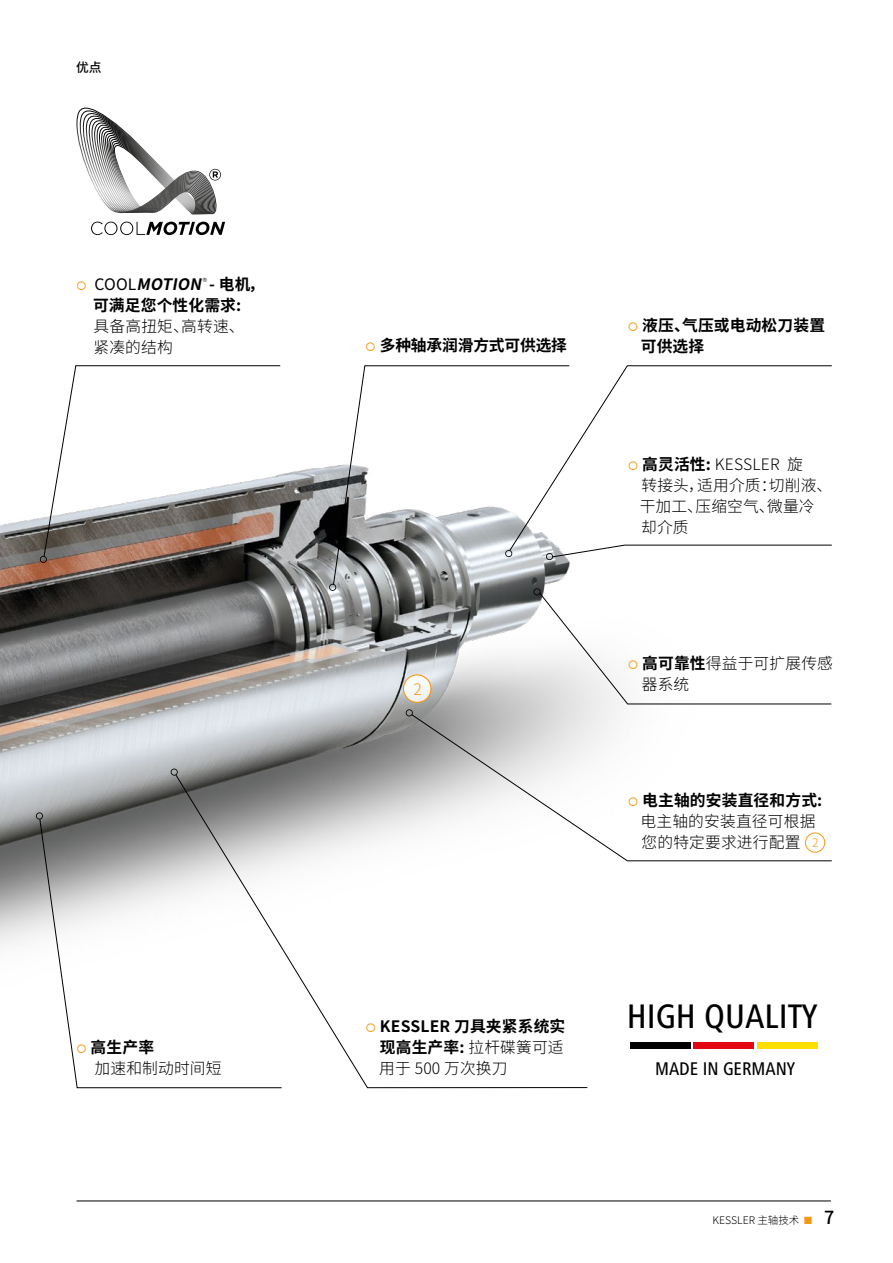
<style>
.page{position:relative;width:893px;height:1263px;background:#fff}
.page>*{position:absolute;margin:0;border:0;box-sizing:border-box;transform-origin:0 0}
.t1{font:35.25px "Frutiger K2 Medium Cond";color:#000}
.t2{font:19.05px "Frutiger K2 Medium Cond";color:#000}
.t3{font:300 15.75px/21px "Noto Sans CJ Ksc";letter-spacing:.01em;color:#000}
.t4{font:700 15.75px/21px "Noto Sans CJ Ksc";letter-spacing:.01em;color:#000;text-align:justify}
.t5{font:700 15.75px "Noto Sans CJ Ksc";letter-spacing:-.01em;color:#000}
.t6{font:300 15.75px "Noto Sans CJ Ksc";color:#f49914}
.t7{font:500 12.75px "Noto Sans CJ Ksc";color:#000}
.t8{font:300 10.5px "Noto Sans CJ Ksc";color:#000}
.s1{color:#f49914}
.s2{font-weight:400}
.s3{font-style:italic}
.s4{font-weight:700}
.s5{font-weight:300}
.s6{font-size:12px;color:#f49914}
.s7{font-weight:500;font-size:18px}
</style>
<div class="page">
<img style="left:0;top:466px;width:775px;height:623px">
<hr style="left:77px;top:1200px;width:754px;height:1px;background:#000">
<div style="left:630px;top:1042px;width:60px;height:6px;background:#000"></div>
<div style="left:694px;top:1042px;width:60px;height:6px;background:#e30613"></div>
<div style="left:757px;top:1042px;width:60px;height:6px;background:#ffde00"></div>
<svg style="left:43px;top:365px;width:238px;height:192px"></svg>
<svg style="left:40px;top:556px;width:7px;height:7px"></svg>
<svg style="left:39px;top:818px;width:136px;height:270px"></svg>
<svg style="left:36px;top:812px;width:7px;height:7px"></svg>
<svg style="left:570px;top:365px;width:262px;height:179px"></svg>
<svg style="left:570px;top:544px;width:262px;height:16px"></svg>
<svg style="left:333px;top:365px;width:237px;height:220px"></svg>
<svg style="left:329px;top:584px;width:7px;height:7px"></svg>
<svg style="left:175px;top:774px;width:413px;height:314px"></svg>
<svg style="left:171px;top:768px;width:7px;height:8px"></svg>
<svg style="left:411px;top:713px;width:421px;height:148px"></svg>
<svg style="left:406px;top:709px;width:7px;height:7px"></svg>
<svg style="left:533px;top:588px;width:299px;height:117px"></svg>
<div style="left:805px;top:833px;width:20px;height:19px;background:#fff;border-radius:50%"></div>
<div style="left:805px;top:832px;width:20px;height:20px;border:1px solid #f49914;border-radius:50%"></div>
<svg style="left:403px;top:675px;width:28px;height:27px"></svg>
<div style="left:403px;top:674px;width:28px;height:29px;border:1px solid #f49914;border-radius:50%"></div>
<svg style="left:91px;top:222px;width:134px;height:13px"></svg>
<svg style="left:77px;top:108px;width:144px;height:107px"></svg>
<p class="t7" style="left:76px;top:60px;width:27px">优点</p>
<p class="t4" style="left:76px;top:274px;width:190px;text-align:center"><span class="s1">○</span> <span class="s2">COOL</span><span class="s3">MOTION</span><sup>®</sup> - 电机，可满足您个性化需求:</p>
<p class="t3" style="left:93px;top:316px;width:153px">具备高扭矩、高转速、紧凑的结构</p>
<p class="t4" style="left:641px;top:315px;width:186px;text-indent:-13px"><span class="s1">○</span> 液压、气压或电动松刀装置可供选择</p>
<p class="t5" style="left:365px;top:336px;width:203px"><span class="s1">○</span> 多种轴承润滑方式可供选择</p>
<p class="t3" style="left:95px;top:1037px;width:129px;text-indent:-18px"><span class="s1">○</span> <span class="s4">高生产率<br></span>加速和制动时间短</p>
<p class="t6" style="left:413px;top:680px;width:10px">2</p>
<p class="t4" style="left:379px;top:1016px;width:188px;text-indent:-14px"><span class="s1">○</span> KESSLER 刀具夹紧系统实现高生产率: <span class="s5">拉杆碟簧可适用于 500 万次换刀</span></p>
<p class="t3" style="left:640px;top:454px;width:194px;text-indent:-12px"><span class="s1">○</span> <span class="s4">高灵活性:</span> KESSLER 旋<br>转接头，适用介质：切削液、干加工、压缩空气、微量冷却介质</p>
<p class="t3" style="left:642px;top:653px;width:193px;text-indent:-14px"><span class="s1">○</span> <span class="s4">高可靠性</span>得益于可扩展传感器系统</p>
<p class="t3" style="left:641px;top:790px;width:183px;text-indent:-13px"><span class="s1">○</span> <span class="s4">电主轴的安装直径和方式:</span>电主轴的安装直径可根据您的特定要求进行配置 <span class="s6">2</span></p>
<h1 class="t1" style="left:627px;top:997px;width:192px">HIGH QUALITY</h1>
<p class="t2" style="left:655px;top:1058px;width:142px">MADE IN GERMANY</p>
<p class="t8" style="left:713px;top:1214px;width:123px">KESSLER 主轴技术 <span class="s1">■</span> <span class="s7">7</span></p>
</div>
